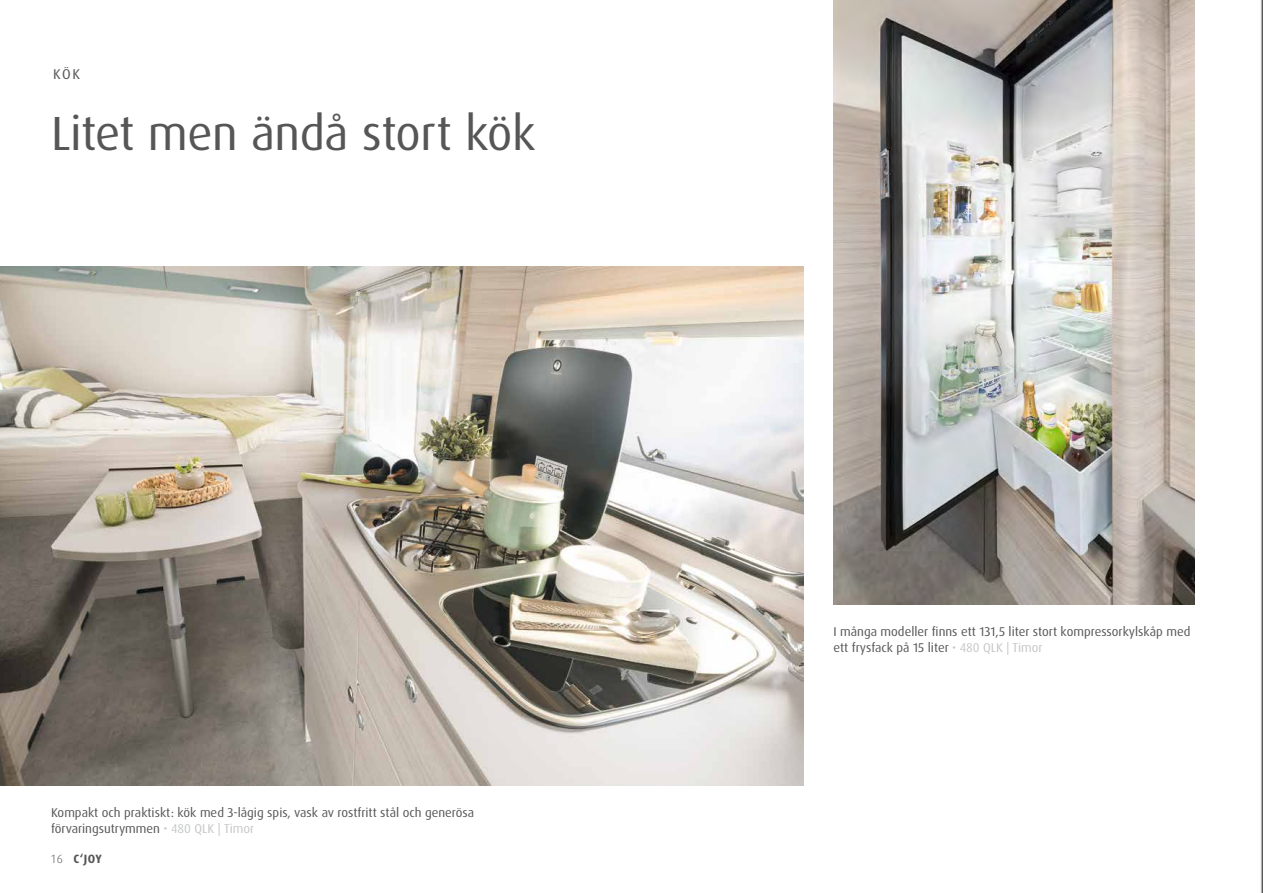
<style>
.page{position:relative;width:1263px;height:893px;background:#fff}
.page>*{position:absolute;margin:0;border:0;box-sizing:border-box;transform-origin:0 0}
.t1{font:48px "Dax OT";letter-spacing:-.01em;color:#565656}
.t2{font:14.25px "Dax Pro";color:#565656}
.t3{font:12.75px/16.5px "Dax OT";color:#565656}
.t4{font:700 12px "Dax Pro";color:#565656}
.s1{color:#c5c6c6}
.s2{font-family:"Dax OT";font-weight:300}
</style>
<div class="page">
<svg style="left:1261px;top:0;width:2px;height:893px;background:#838383"></svg>
<img style="left:0;top:267px;width:804px;height:519px">
<img style="left:833px;top:0;width:362px;height:604px">
<p class="t2" style="left:53px;top:65px;width:29px">KÖK</p>
<h1 class="t1" style="left:51px;top:103px;width:486px">Litet men ändå stort kök</h1>
<p class="t3" style="left:51px;top:804px;width:425px">Kompakt och praktiskt: kök med 3-lågig spis, vask av rostfritt stål och generösa förvaringsutrymmen <span class="s1">• 480 QLK | Timor</span></p>
<p class="t4" style="left:51px;top:851px;width:52px"><span class="s2">16</span> C‘JOY</p>
<p class="t3" style="left:833px;top:623px;width:358px">I många modeller finns ett 131,5 liter stort kompressorkylskåp med ett frysfack på 15 liter <span class="s1">• 480 QLK | Timor</span></p>
</div>
